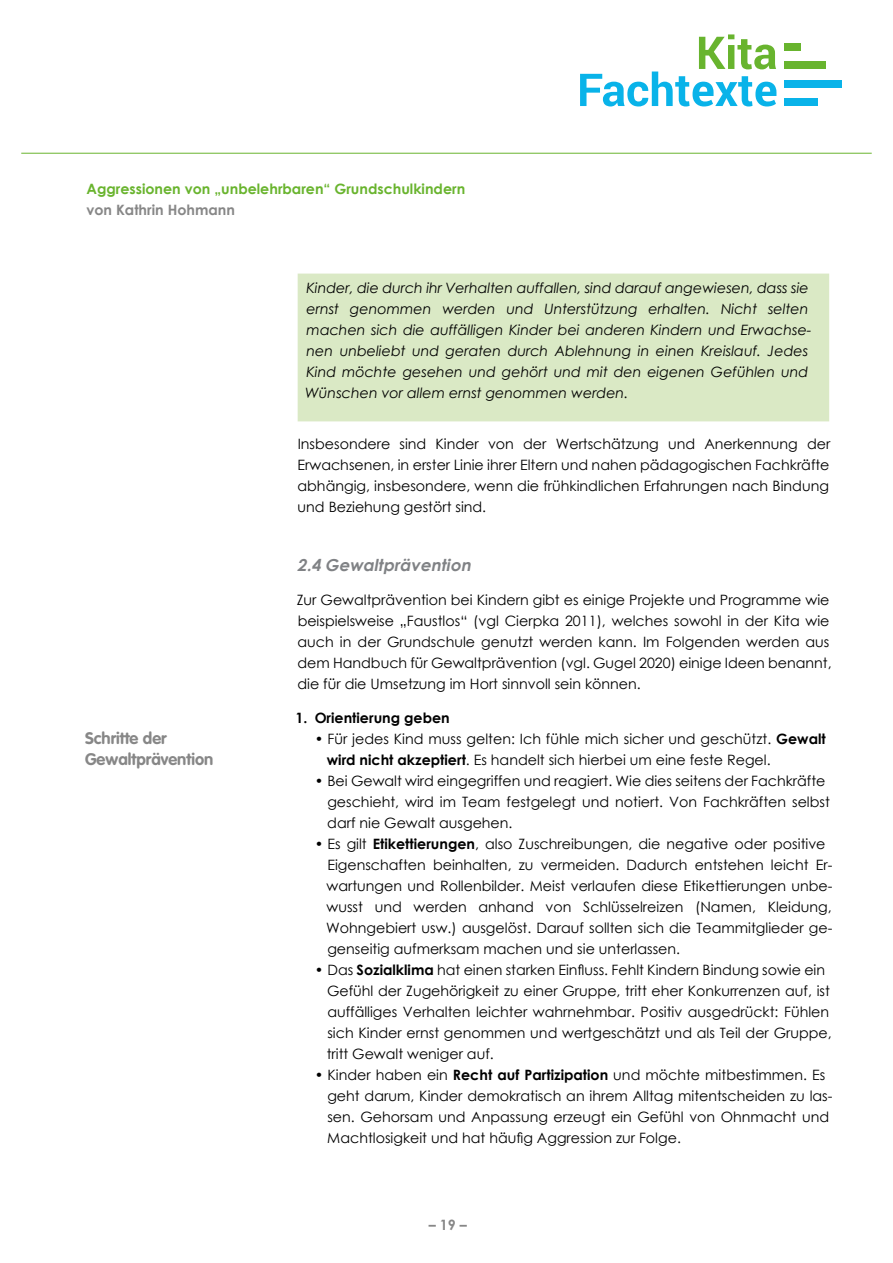
<style>
.page{position:relative;width:893px;height:1263px;background:#fff}
.page>*{position:absolute;margin:0;border:0;box-sizing:border-box;transform-origin:0 0}
.t1{font:700 16.5px/21px "VAG Rounded";color:#878787}
.t2{font:italic 700 16.5px "Century Gothic";color:#808285}
.t3{font:14.25px/21px "Century Gothic";color:#000}
.t4{font:italic 14.25px/21px "Century Gothic";color:#000}
.t5{font:700 14.25px "Century Gothic";color:#69b42e}
.t6{font:700 14.25px "Century Gothic";color:#878787}
.t7{font:700 14.25px "Century Gothic";color:#000}
.s1{font-weight:700}
</style>
<div class="page">
<hr style="left:21px;top:153px;width:851px;height:1px;background:#69b42e">
<svg style="left:580px;top:34px;width:196px;height:72px"></svg>
<div style="left:784px;top:61px;width:42px;height:8px;background:#68b42e"></div>
<div style="left:784px;top:43px;width:17px;height:8px;background:#68b42e"></div>
<div style="left:784px;top:80px;width:58px;height:8px;background:#09b3e9"></div>
<div style="left:784px;top:98px;width:33px;height:8px;background:#09b3e9"></div>
<div style="left:298px;top:274px;width:531px;height:147px;background:#dae9c5"></div>
<p class="t5" style="left:86px;top:178px;width:380px">Aggressionen von „unbelehrbaren“ Grundschulkindern</p>
<p class="t6" style="left:86px;top:199px;width:150px">von Kathrin Hohmann</p>
<p class="t1" style="left:85px;top:728px;width:130px">Schritte der<br>Gewaltprävention</p>
<p class="t4" style="left:305px;top:277px;width:508px">Kinder, die durch ihr Verhalten auffallen, sind darauf angewiesen, dass sie ernst genommen werden und Unterstützung erhalten. Nicht selten machen sich die auffälligen Kinder bei anderen Kindern und Erwachse&shy;nen unbeliebt und geraten durch Ablehnung in einen Kreislauf. Jedes Kind möchte gesehen und gehört und mit den eigenen Gefühlen und Wünschen vor allem ernst genommen werden.</p>
<p class="t3" style="left:298px;top:433px;width:534px;text-align:justify">Insbesondere sind Kinder von der Wertschätzung und Anerkennung der Erwachsenen, in erster Linie ihrer Eltern und nahen pädagogischen Fachkräfte abhängig, insbesondere, wenn die frühkindlichen Erfahrungen nach Bindung und Beziehung gestört sind.</p>
<p class="t2" style="left:297px;top:553px;width:179px">2.4 Gewaltprävention</p>
<p class="t3" style="left:297px;top:589px;width:536px">Zur Gewaltprävention bei Kindern gibt es einige Projekte und Programme wie beispielsweise „Faustlos“ (vgl Cierpka 2011), welches sowohl in der Kita wie auch in der Grundschule genutzt werden kann. Im Folgenden werden aus dem Handbuch für Gewaltprävention (vgl. Gugel 2020) einige Ideen benannt, die für die Umsetzung im Hort sinnvoll sein können.</p>
<p class="t7" style="left:296px;top:707px;width:156px">1. Orientierung geben</p>
<p class="t3" style="left:327px;top:728px;width:500px;text-indent:-12px">• Für jedes Kind muss gelten: Ich fühle mich sicher und geschützt. <span class="s1">Gewalt wird nicht akzeptiert</span>. Es handelt sich hierbei um eine feste Regel.</p>
<p class="t3" style="left:327px;top:770px;width:504px;text-indent:-12px">• Bei Gewalt wird eingegriffen und reagiert. Wie dies seitens der Fachkräfte geschieht, wird im Team festgelegt und notiert. Von Fachkräften selbst darf nie Gewalt ausgehen.</p>
<p class="t3" style="left:326px;top:833px;width:508px;text-indent:-11px">• Es gilt <span class="s1">Etikettierungen</span>, also Zuschreibungen, die negative oder positive Eigenschaften beinhalten, zu vermeiden. Dadurch entstehen leicht Er&shy;wartungen und Rollenbilder. Meist verlaufen diese Etikettierungen unbe&shy;wusst und werden anhand von Schlüsselreizen (Namen, Kleidung, Wohngebiert usw.) ausgelöst. Darauf sollten sich die Teammitglieder ge&shy;genseitig aufmerksam machen und sie unterlassen.</p>
<p class="t3" style="left:327px;top:959px;width:506px;text-indent:-12px">• Das <span class="s1">Sozialklima</span> hat einen starken Einfluss. Fehlt Kindern Bindung sowie ein Gefühl der Zugehörigkeit zu einer Gruppe, tritt eher Konkurrenzen auf, ist auffälliges Verhalten leichter wahrnehmbar. Positiv ausgedrückt: Fühlen sich Kinder ernst genommen und wertgeschätzt und als Teil der Gruppe, tritt Gewalt weniger auf.</p>
<p class="t3" style="left:327px;top:1064px;width:507px;text-indent:-12px">• Kinder haben ein <span class="s1">Recht auf Partizipation</span> und möchte mitbestimmen. Es geht darum, Kinder demokratisch an ihrem Alltag mitentscheiden zu las&shy;sen. Gehorsam und Anpassung erzeugt ein Gefühl von Ohnmacht und Machtlosigkeit und hat häufig Aggression zur Folge.</p>
<p class="t6" style="left:429px;top:1214px;width:40px">– 19 –</p>
</div>
